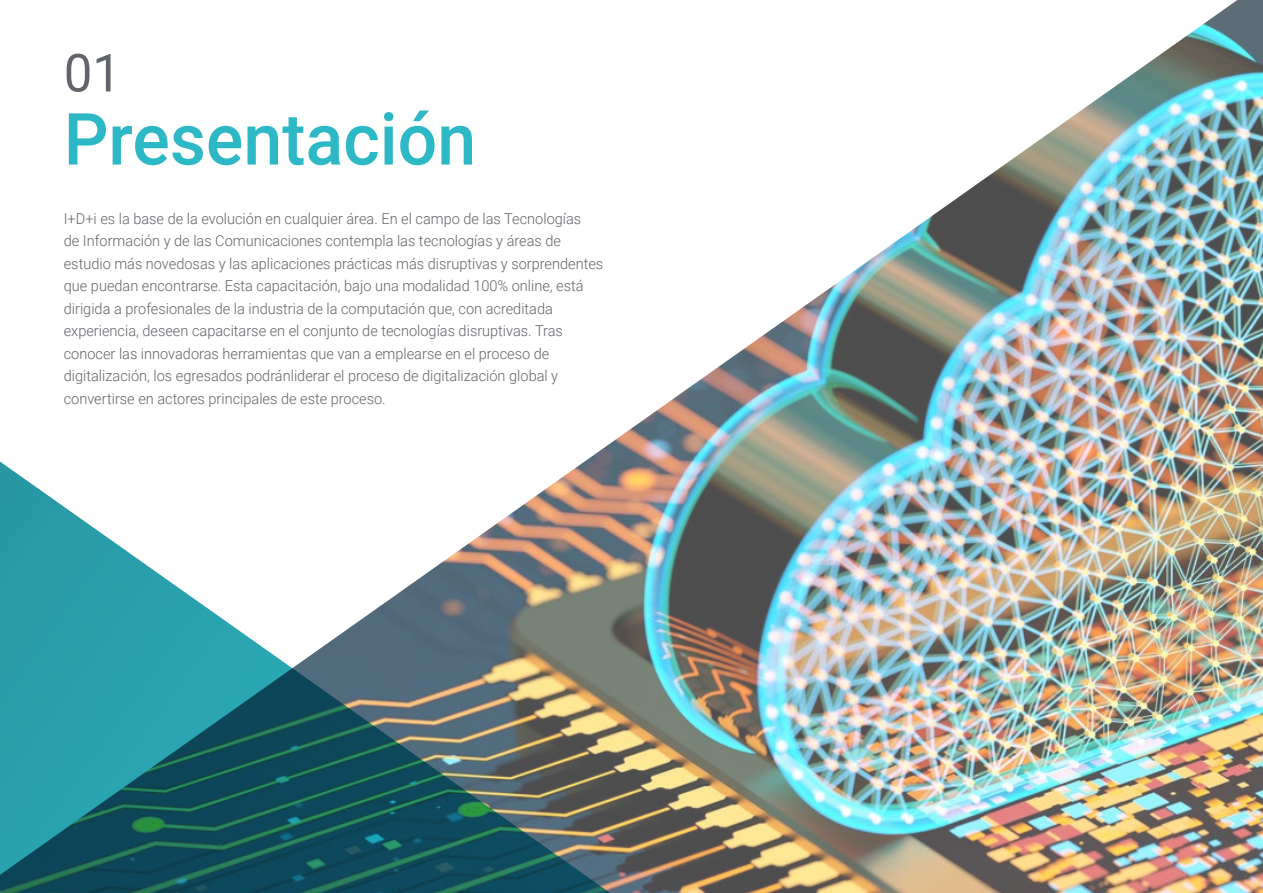
<style>
.page{position:relative;width:1263px;height:893px;background:#fff}
.page>*{position:absolute;margin:0;border:0;box-sizing:border-box;transform-origin:0 0}
.t1{font:500 72px "Roboto";color:#2db8c5}
.t2{font:52.5px "Roboto";color:#61646a}
.t3{font:300 15px/22.5px "Roboto";color:#61646a}
</style>
<div class="page">
<img style="left:606px;top:0;width:657px;height:893px">
<svg style="left:0;top:446px;width:640px;height:447px"></svg>
<h2 class="t2" style="left:64px;top:36px;width:59px">01</h2>
<h1 class="t1" style="left:64px;top:89px;width:414px">Presentación</h1>
<p class="t3" style="left:64px;top:207px;width:541px">I+D+i es la base de la evolución en cualquier área. En el campo de las Tecnologías<br>de Información y de las Comunicaciones contempla las tecnologías y áreas de estudio más novedosas y las aplicaciones prácticas más disruptivas y sorprendentes que puedan encontrarse. Esta capacitación, bajo una modalidad 100% online, está dirigida a profesionales de la industria de la computación que, con acreditada experiencia, deseen capacitarse en el conjunto de tecnologías disruptivas. Tras conocer las innovadoras herramientas que van a emplearse en el proceso de digitalización, los egresados podránliderar el proceso de digitalización global y convertirse en actores principales de este proceso.</p>
</div>
